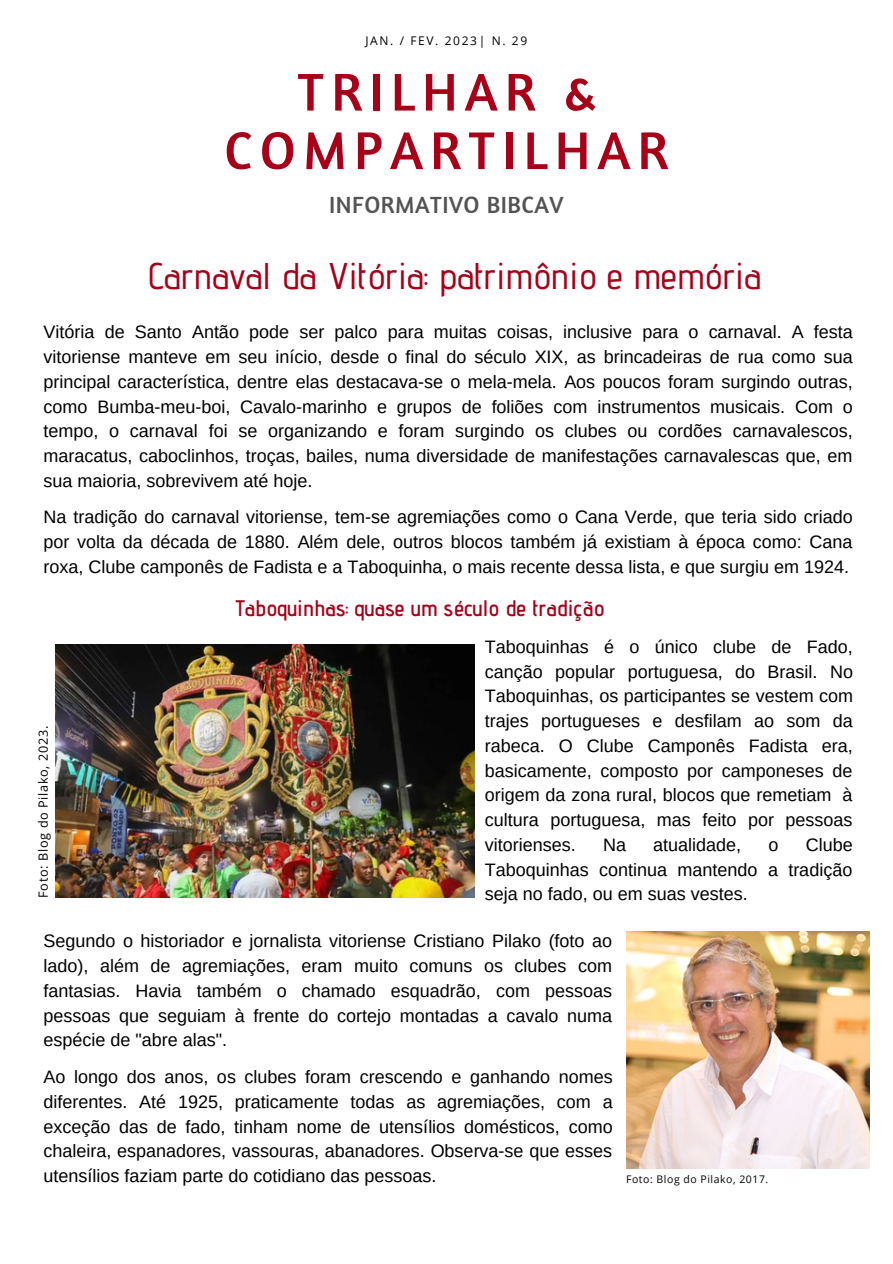
<style>
.page{position:relative;width:893px;height:1264px;background:#fff}
.page>*{position:absolute;margin:0;border:0;box-sizing:border-box;transform-origin:0 0}
.t1{font:54px/58.5px "Amaranth";letter-spacing:.135em;color:#a70119;text-align:center}
.t2{font:500 37.2px "Advent Pro";color:#a70119}
.t3{font:24px "Amaranth";letter-spacing:.02em;color:#545454}
.t4{font:600 22.5px "Advent Pro";color:#a70119}
.t5{font:18px/24.8px "Arimo";color:#000;text-align:justify}
.t6{font:12.6px "Open Sans";letter-spacing:.05em;color:#000}
.t7{font:12px "Open Sans";letter-spacing:.135em;color:#000}
.t8{font:10.5px "Open Sans";letter-spacing:.05em;color:#000}
</style>
<div class="page">
<img style="left:56px;top:645px;width:418px;height:253px">
<img style="left:626px;top:931px;width:243px;height:237px">
<p class="t7" style="left:365px;top:32px;width:163px">JAN. / FEV. 2023| N. 29</p>
<h1 class="t1" style="left:224px;top:61px;width:446px">TRILHAR &amp;<br>COMPARTILHAR</h1>
<h3 class="t3" style="left:329px;top:190px;width:235px">INFORMATIVO BIBCAV</h3>
<h2 class="t2" style="left:148px;top:253px;width:615px">Carnaval da Vitória: patrimônio e memória</h2>
<p class="t5" style="left:43px;top:319px;width:810px">Vitória de Santo Antão pode ser palco para muitas coisas, inclusive para o carnaval. A festa vitoriense manteve em seu início, desde o final do século XIX, as brincadeiras de rua como sua principal característica, dentre elas destacava-se o mela-mela. Aos poucos foram surgindo outras, como Bumba-meu-boi, Cavalo-marinho e grupos de foliões com instrumentos musicais. Com o tempo, o carnaval foi se organizando e foram surgindo os clubes ou cordões carnavalescos, maracatus, caboclinhos, troças, bailes, numa diversidade de manifestações carnavalescas que, em sua maioria, sobrevivem até hoje.</p>
<p class="t5" style="left:43px;top:505px;width:810px">Na tradição do carnaval vitoriense, tem-se agremiações como o Cana Verde, que teria sido criado por volta da década de 1880. Além dele, outros blocos também já existiam à época como: Cana roxa, Clube camponês de Fadista e a Taboquinha, o mais recente dessa lista, e que surgiu em 1924.</p>
<p class="t4" style="left:236px;top:594px;width:370px">Taboquinhas: quase um século de tradição</p>
<p class="t5" style="left:485px;top:634px;width:370px">Taboquinhas é o único clube de Fado, canção popular portuguesa, do Brasil. No Taboquinhas, os participantes se vestem com trajes portugueses e desfilam ao som da rabeca. O Clube Camponês Fadista era, basicamente, composto por camponeses de origem da zona rural, blocos que remetiam à cultura portuguesa, mas feito por pessoas vitorienses.</p>
<p class="t6" style="left:34px;top:897px;width:173px;rotate:-90deg">Foto: Blog do Pilako, 2023.</p>
<p class="t5" style="left:485px;top:832px;width:369px;text-indent:321px">Clube Taboquinhas continua mantendo a tradição seja no fado, ou em suas vestes.</p>
<p class="t5" style="left:43px;top:928px;width:570px">Segundo o historiador e jornalista vitoriense Cristiano Pilako (foto ao lado), além de agremiações, eram muito comuns os clubes com fantasias. Havia também o chamado esquadrão, com pessoas pessoas que seguiam à frente do cortejo montadas a cavalo numa espécie de "abre alas".</p>
<p class="t5" style="left:43px;top:1064px;width:570px">Ao longo dos anos, os clubes foram crescendo e ganhando nomes diferentes. Até 1925, praticamente todas as agremiações, com a exceção das de fado, tinham nome de utensílios domésticos, como chaleira, espanadores, vassouras, abanadores. Observa-se que esses utensílios faziam parte do cotidiano das pessoas.</p>
<p class="t5" style="left:603px;top:832px;width:24px">Na</p>
<p class="t5" style="left:653px;top:832px;width:89px">atualidade,</p>
<p class="t5" style="left:768px;top:832px;width:11px">o</p>
<p class="t8" style="left:626px;top:1171px;width:144px">Foto: Blog do Pilako, 2017.</p>
</div>
